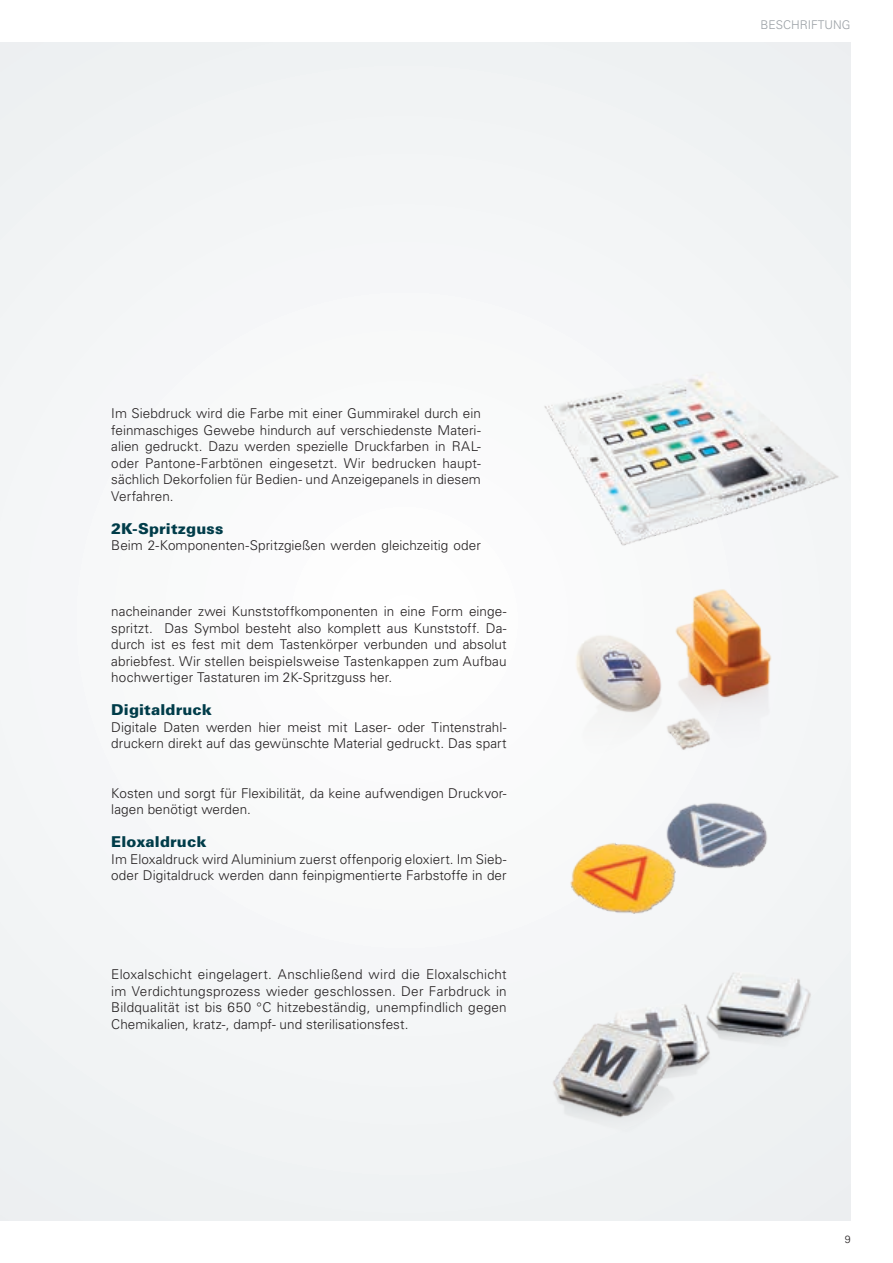
<style>
.page{position:relative;width:893px;height:1263px;background:#fff}
.page>*{position:absolute;margin:0;border:0;box-sizing:border-box;transform-origin:0 0}
.Subhead_Fließtext{font:900 15px "Univers LT Std";letter-spacing:.01em;color:#003c49}
.Fließtext{font:300 13.5px/16.5px "Univers LT Std";letter-spacing:.005em;color:#231f20;text-align:justify}
.Seitenheader_oben{font:300 12px "Univers LT Std";color:#999fa4}
.t1{font:300 10.5px "Univers LT Std";color:#231f20}
</style>
<div class="page">
<div style="left:0;top:43px;width:850px;height:1177px;background:#f4f6f7"></div>
<img style="left:544px;top:326px;width:307px;height:244px">
<img style="left:570px;top:803px;width:197px;height:111px">
<img style="left:577px;top:589px;width:195px;height:161px">
<img style="left:553px;top:925px;width:298px;height:255px">
<p class="Fließtext" style="left:111px;top:405px;width:371px">Im Siebdruck wird die Farbe mit einer Gummirakel durch ein feinmaschiges Gewebe hindurch auf verschiedenste Materi&shy;alien gedruckt. Dazu werden spezielle Druckfarben in RAL&shy;oder Pantone-Farbtönen eingesetzt. Wir bedrucken haupt&shy;sächlich Dekorfolien für Bedien- und Anzeigepanels in diesem Verfahren.</p>
<p class="Subhead_Fließtext" style="left:111px;top:519px;width:114px">2K-Spritzguss</p>
<p class="Fließtext" style="left:111px;top:537px;width:371px">Beim 2-Komponenten-Spritzgießen werden gleichzeitig oder</p>
<p class="Fließtext" style="left:111px;top:603px;width:397px">nacheinander zwei Kunststoffkomponenten in eine Form einge&shy;spritzt. Das Symbol besteht also komplett aus Kunststoff. Da&shy;durch ist es fest mit dem Tastenkörper verbunden und absolut abriebfest. Wir stellen beispielsweise Tastenkappen zum Aufbau hochwertiger Tastaturen im 2K-Spritzguss her.</p>
<p class="Subhead_Fließtext" style="left:111px;top:700px;width:102px">Digitaldruck</p>
<p class="Fließtext" style="left:111px;top:719px;width:397px">Digitale Daten werden hier meist mit Laser- oder Tintenstrahl&shy;druckern direkt auf das gewünschte Material gedruckt. Das spart</p>
<p class="Fließtext" style="left:111px;top:785px;width:397px">Kosten und sorgt für Flexibilität, da keine aufwendigen Druckvor&shy;lagen benötigt werden.</p>
<p class="Subhead_Fließtext" style="left:111px;top:832px;width:97px">Eloxaldruck</p>
<p class="Fließtext" style="left:111px;top:851px;width:397px">Im Eloxaldruck wird Aluminium zuerst offenporig eloxiert. Im Sieb&shy;oder Digitaldruck werden dann feinpigmentierte Farbstoffe in der</p>
<p class="Fließtext" style="left:111px;top:966px;width:397px">Eloxalschicht eingelagert. Anschließend wird die Eloxalschicht im Verdichtungsprozess wieder geschlossen. Der Farbdruck in Bildqualität ist bis 650 °C hitzebeständig, unempfindlich gegen Chemikalien, kratz-, dampf- und sterilisationsfest.</p>
<p class="Seitenheader_oben" style="left:760px;top:17px;width:92px">BESCHRIFTUNG</p>
<p class="t1" style="left:845px;top:1233px;width:7px">9</p>
</div>
